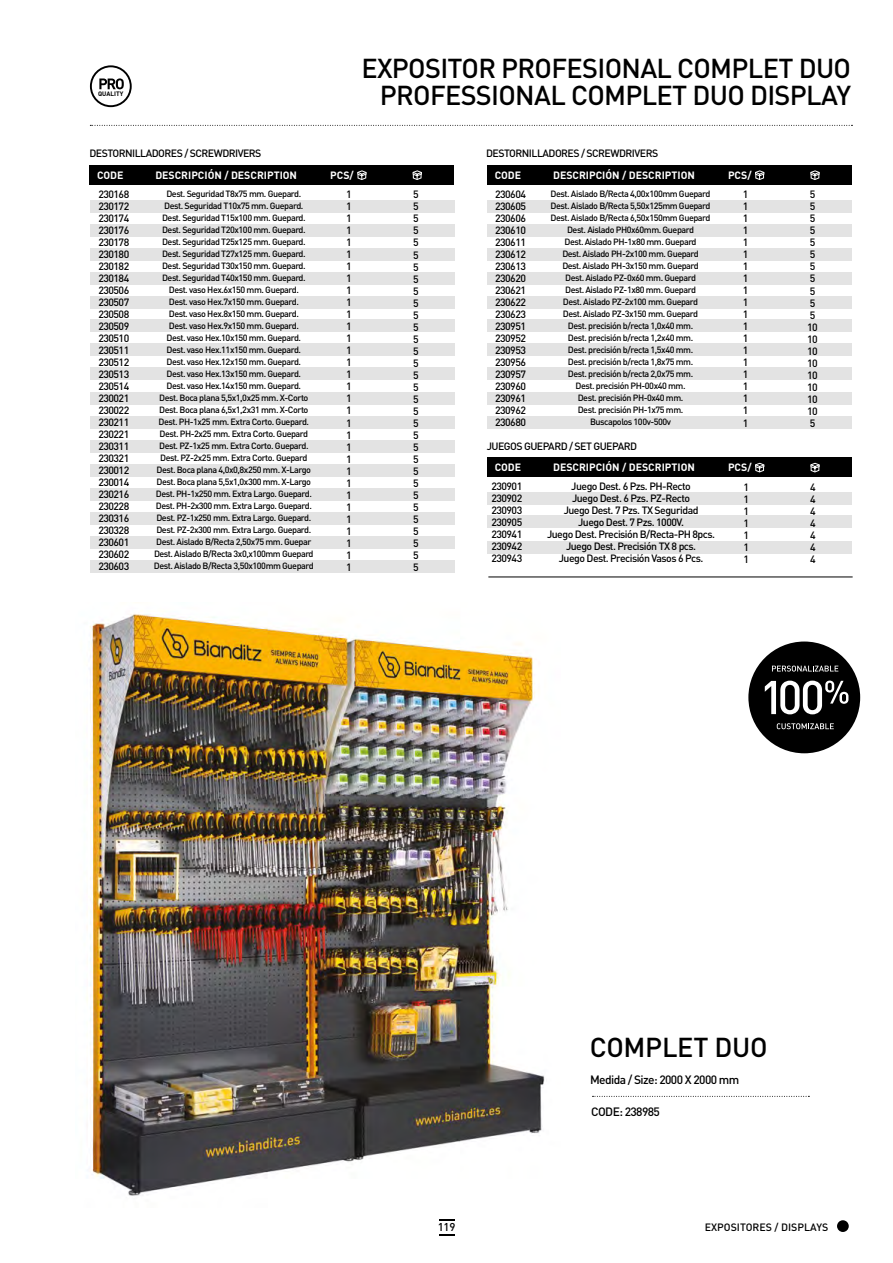
<style>
.page{position:relative;width:893px;height:1263px;background:#fff}
.page>*{position:absolute;margin:0;border:0;box-sizing:border-box;transform-origin:0 0}
.t1{font:500 27px/27px "DIN Pro";letter-spacing:-.025em;color:#000;text-align:right}
.t2{font:500 12px "DIN Pro";letter-spacing:-.05em;color:#000}
.t3{font:500 11.25px "DIN Pro";color:#000}
.t4{font:500 10.5px/12px "DIN Pro";letter-spacing:-.05em;color:#000;text-align:justify}
.t5{font:700 10.5px "DIN Pro";color:#fff}
.t6{font:500 10.5px "DIN Pro";color:#000}
.t7{font:500 9px/12px "DIN Pro";letter-spacing:-.05em;color:#000;text-align:center}
.t8{font:700 6.3px "DIN Pro";color:#000}
</style>
<div class="page">
<svg style="left:439px;top:1219px;width:16px;height:1px"></svg>
<svg style="left:439px;top:1234px;width:16px;height:1px"></svg>
<div style="left:90px;top:200px;width:365px;height:13px;background:#e3e3e3"></div>
<div style="left:487px;top:200px;width:365px;height:13px;background:#e3e3e3"></div>
<div style="left:90px;top:296px;width:365px;height:12px;background:#e3e3e3"></div>
<div style="left:487px;top:296px;width:365px;height:12px;background:#e3e3e3"></div>
<div style="left:90px;top:393px;width:365px;height:12px;background:#e3e3e3"></div>
<div style="left:487px;top:393px;width:365px;height:12px;background:#e3e3e3"></div>
<div style="left:487px;top:541px;width:365px;height:12px;background:#e3e3e3"></div>
<div style="left:90px;top:488px;width:365px;height:13px;background:#e3e3e3"></div>
<div style="left:90px;top:224px;width:365px;height:13px;background:#e3e3e3"></div>
<div style="left:487px;top:224px;width:365px;height:13px;background:#e3e3e3"></div>
<div style="left:90px;top:320px;width:365px;height:12px;background:#e3e3e3"></div>
<div style="left:487px;top:320px;width:365px;height:12px;background:#e3e3e3"></div>
<div style="left:90px;top:417px;width:365px;height:12px;background:#e3e3e3"></div>
<div style="left:487px;top:417px;width:365px;height:12px;background:#e3e3e3"></div>
<div style="left:90px;top:512px;width:365px;height:13px;background:#e3e3e3"></div>
<div style="left:90px;top:248px;width:365px;height:12px;background:#e3e3e3"></div>
<div style="left:487px;top:248px;width:365px;height:12px;background:#e3e3e3"></div>
<div style="left:90px;top:344px;width:365px;height:12px;background:#e3e3e3"></div>
<div style="left:487px;top:344px;width:365px;height:12px;background:#e3e3e3"></div>
<div style="left:487px;top:492px;width:365px;height:12px;background:#e3e3e3"></div>
<div style="left:90px;top:440px;width:365px;height:13px;background:#e3e3e3"></div>
<div style="left:90px;top:536px;width:365px;height:13px;background:#e3e3e3"></div>
<div style="left:90px;top:272px;width:365px;height:12px;background:#e3e3e3"></div>
<div style="left:487px;top:272px;width:365px;height:12px;background:#e3e3e3"></div>
<div style="left:90px;top:367px;width:365px;height:13px;background:#e3e3e3"></div>
<div style="left:487px;top:367px;width:365px;height:13px;background:#e3e3e3"></div>
<div style="left:487px;top:516px;width:365px;height:12px;background:#e3e3e3"></div>
<div style="left:90px;top:464px;width:365px;height:13px;background:#e3e3e3"></div>
<div style="left:90px;top:560px;width:365px;height:12px;background:#e3e3e3"></div>
<hr style="left:488px;top:577px;width:365px;height:1px;background:#000">
<div style="left:89px;top:165px;width:365px;height:19px;background:#000"></div>
<svg style="left:357px;top:170px;width:10px;height:10px"></svg>
<svg style="left:412px;top:170px;width:10px;height:10px"></svg>
<div style="left:487px;top:165px;width:365px;height:19px;background:#000"></div>
<svg style="left:755px;top:170px;width:9px;height:10px"></svg>
<svg style="left:810px;top:170px;width:10px;height:10px"></svg>
<div style="left:487px;top:457px;width:365px;height:20px;background:#000"></div>
<svg style="left:755px;top:463px;width:9px;height:10px"></svg>
<svg style="left:810px;top:463px;width:10px;height:10px"></svg>
<div style="left:837px;top:1220px;width:12px;height:12px;background:#000;border-radius:50%"></div>
<svg style="left:90px;top:125px;width:762px;height:1px"></svg>
<svg style="left:99px;top:78px;width:25px;height:11px"></svg>
<div style="left:90px;top:65px;width:42px;height:42px;border:2px solid #000;border-radius:50%"></div>
<img style="left:87px;top:614px;width:458px;height:582px">
<svg style="left:592px;top:1096px;width:217px;height:1px"></svg>
<div style="left:748px;top:641px;width:112px;height:112px;background:#000;border-radius:50%"></div>
<svg style="left:777px;top:723px;width:57px;height:6px"></svg>
<svg style="left:772px;top:666px;width:66px;height:5px"></svg>
<svg style="left:765px;top:680px;width:83px;height:34px"></svg>
<p class="t8" style="left:98px;top:89px;width:27px">QUALITY</p>
<p class="t4" style="left:89px;top:147px;width:174px">DESTORNILLADORES / SCREWDRIVERS</p>
<h1 class="t1" style="left:361px;top:54px;width:491px">EXPOSITOR PROFESIONAL COMPLET DUO<br>PROFESSIONAL COMPLET DUO DISPLAY</h1>
<p class="t4" style="left:486px;top:147px;width:174px">DESTORNILLADORES / SCREWDRIVERS</p>
<p class="t5" style="left:97px;top:168px;width:28px">CODE</p>
<p class="t5" style="left:155px;top:168px;width:143px">DESCRIPCIÓN / DESCRIPTION</p>
<p class="t5" style="left:330px;top:168px;width:25px">PCS/</p>
<p class="t5" style="left:495px;top:168px;width:28px">CODE</p>
<p class="t5" style="left:553px;top:168px;width:143px">DESCRIPCIÓN / DESCRIPTION</p>
<p class="t5" style="left:728px;top:168px;width:25px">PCS/</p>
<p class="t4" style="left:98px;top:188px;width:32px">230168<br>230172<br>230174<br>230176<br>230178<br>230180<br>230182<br>230184<br>230506<br>230507<br>230508<br>230509<br>230510<br>230511<br>230512<br>230513<br>230514<br>230021<br>230022<br>230211<br>230221<br>230311<br>230321<br>230012<br>230014<br>230216<br>230228<br>230316<br>230328<br>230601<br>230602<br>230603</p>
<p class="t7" style="left:154px;top:187px;width:161px">Dest. Seguridad T8x75 mm. Guepard.<br>Dest. Seguridad T10x75 mm. Guepard.<br>Dest. Seguridad T15x100 mm. Guepard.<br>Dest. Seguridad T20x100 mm. Guepard.<br>Dest. Seguridad T25x125 mm. Guepard.<br>Dest. Seguridad T27x125 mm. Guepard.<br>Dest. Seguridad T30x150 mm. Guepard.<br>Dest. Seguridad T40x150 mm. Guepard.<br>Dest. vaso Hex.6x150 mm. Guepard.<br>Dest. vaso Hex.7x150 mm. Guepard.<br>Dest. vaso Hex.8x150 mm. Guepard.<br>Dest. vaso Hex.9x150 mm. Guepard.<br>Dest. vaso Hex.10x150 mm. Guepard.<br>Dest. vaso Hex.11x150 mm. Guepard.<br>Dest. vaso Hex.12x150 mm. Guepard.<br>Dest. vaso Hex.13x150 mm. Guepard.<br>Dest. vaso Hex.14x150 mm. Guepard.<br>Dest. Boca plana 5,5x1,0x25 mm. X-Corto Dest. Boca plana 6,5x1,2x31 mm. X-Corto Dest. PH-1x25 mm. Extra Corto. Guepard.<br>Dest. PH-2x25 mm. Extra Corto. Guepard Dest. PZ-1x25 mm. Extra Corto. Guepard.<br>Dest. PZ-2x25 mm. Extra Corto. Guepard Dest. Boca plana 4,0x0,8x250 mm. X-Largo Dest. Boca plana 5,5x1,0x300 mm. X-Largo Dest. PH-1x250 mm. Extra Largo. Guepard.<br>Dest. PH-2x300 mm. Extra Largo. Guepard.<br>Dest. PZ-1x250 mm. Extra Largo. Guepard.<br>Dest. PZ-2x300 mm. Extra Largo. Guepard.<br>Dest. Aislado B/Recta 2,50x75 mm. Guepar Dest. Aislado B/Recta 3x0,x100mm Guepard Dest. Aislado B/Recta 3,50x100mm Guepard</p>
<p class="t4" style="left:346px;top:188px;width:7px">1<br>1<br>1<br>1<br>1<br>1<br>1<br>1<br>1<br>1<br>1<br>1<br>1<br>1<br>1<br>1<br>1<br>1<br>1<br>1<br>1<br>1<br>1<br>1<br>1<br>1<br>1<br>1<br>1<br>1<br>1<br>1</p>
<p class="t4" style="left:413px;top:188px;width:7px">5<br>5<br>5<br>5<br>5<br>5<br>5<br>5<br>5<br>5<br>5<br>5<br>5<br>5<br>5<br>5<br>5<br>5<br>5<br>5<br>5<br>5<br>5<br>5<br>5<br>5<br>5<br>5<br>5<br>5<br>5<br>5</p>
<p class="t4" style="left:495px;top:188px;width:32px">230604<br>230605<br>230606<br>230610<br>230611<br>230612<br>230613<br>230620<br>230621<br>230622<br>230623<br>230951<br>230952<br>230953<br>230956<br>230957<br>230960<br>230961<br>230962<br>230680</p>
<p class="t7" style="left:551px;top:187px;width:161px">Dest. Aislado B/Recta 4,00x100mm Guepard Dest. Aislado B/Recta 5,50x125mm Guepard Dest. Aislado B/Recta 6,50x150mm Guepard Dest. Aislado PH0x60mm. Guepard<br>Dest. Aislado PH-1x80 mm. Guepard<br>Dest. Aislado PH-2x100 mm. Guepard<br>Dest. Aislado PH-3x150 mm. Guepard<br>Dest. Aislado PZ-0x60 mm. Guepard<br>Dest. Aislado PZ-1x80 mm. Guepard<br>Dest. Aislado PZ-2x100 mm. Guepard<br>Dest. Aislado PZ-3x150 mm. Guepard<br>Dest. precisión b/recta 1,0x40 mm.<br>Dest. precisión b/recta 1,2x40 mm.<br>Dest. precisión b/recta 1,5x40 mm.<br>Dest. precisión b/recta 1,8x75 mm.<br>Dest. precisión b/recta 2,0x75 mm.<br>Dest. precisión PH-00x40 mm.<br>Dest. precisión PH-0x40 mm.<br>Dest. precisión PH-1x75 mm.<br>Buscapolos 100v-500v</p>
<p class="t4" style="left:743px;top:188px;width:7px">1<br>1<br>1<br>1<br>1<br>1<br>1<br>1<br>1<br>1<br>1<br>1<br>1<br>1<br>1<br>1<br>1<br>1<br>1<br>1</p>
<p class="t4" style="left:807px;top:188px;width:12px;text-align:left">5<br>5<br>5<br>5<br>5<br>5<br>5<br>5<br>5<br>5<br>5<br>10<br>10<br>10<br>10<br>10<br>10<br>10<br>10<br>5</p>
<p class="t4" style="left:487px;top:439px;width:152px">JUEGOS GUEPARD / SET GUEPARD</p>
<p class="t5" style="left:495px;top:460px;width:28px">CODE</p>
<p class="t5" style="left:553px;top:460px;width:143px">DESCRIPCIÓN / DESCRIPTION</p>
<p class="t5" style="left:728px;top:460px;width:25px">PCS/</p>
<p class="t4" style="left:491px;top:480px;width:32px">230901<br>230902<br>230903<br>230905<br>230941<br>230942<br>230943</p>
<p class="t4" style="left:547px;top:480px;width:170px;text-align:center">Juego Dest. 6 Pzs. PH-Recto<br>Juego Dest. 6 Pzs. PZ-Recto<br>Juego Dest. 7 Pzs. TX Seguridad<br>Juego Dest. 7 Pzs. 1000V.<br>Juego Dest. Precisión B/Recta-PH 8pcs.<br>Juego Dest. Precisión TX 8 pcs.<br>Juego Dest. Precisión Vasos 6 Pcs.</p>
<p class="t4" style="left:743px;top:480px;width:7px">1<br>1<br>1<br>1<br>1<br>1<br>1</p>
<p class="t4" style="left:810px;top:480px;width:7px">4<br>4<br>4<br>4<br>4<br>4<br>4</p>
<p class="t3" style="left:438px;top:1220px;width:19px">119</p>
<h1 class="t1" style="left:590px;top:1032px;width:179px">COMPLET DUO</h1>
<h2 class="t2" style="left:590px;top:1072px;width:151px">Medida / Size: 2000 X 2000 mm</h2>
<h2 class="t2" style="left:591px;top:1103px;width:70px">CODE: 238985</h2>
<p class="t6" style="left:705px;top:1219px;width:125px">EXPOSITORES / DISPLAYS</p>
</div>
